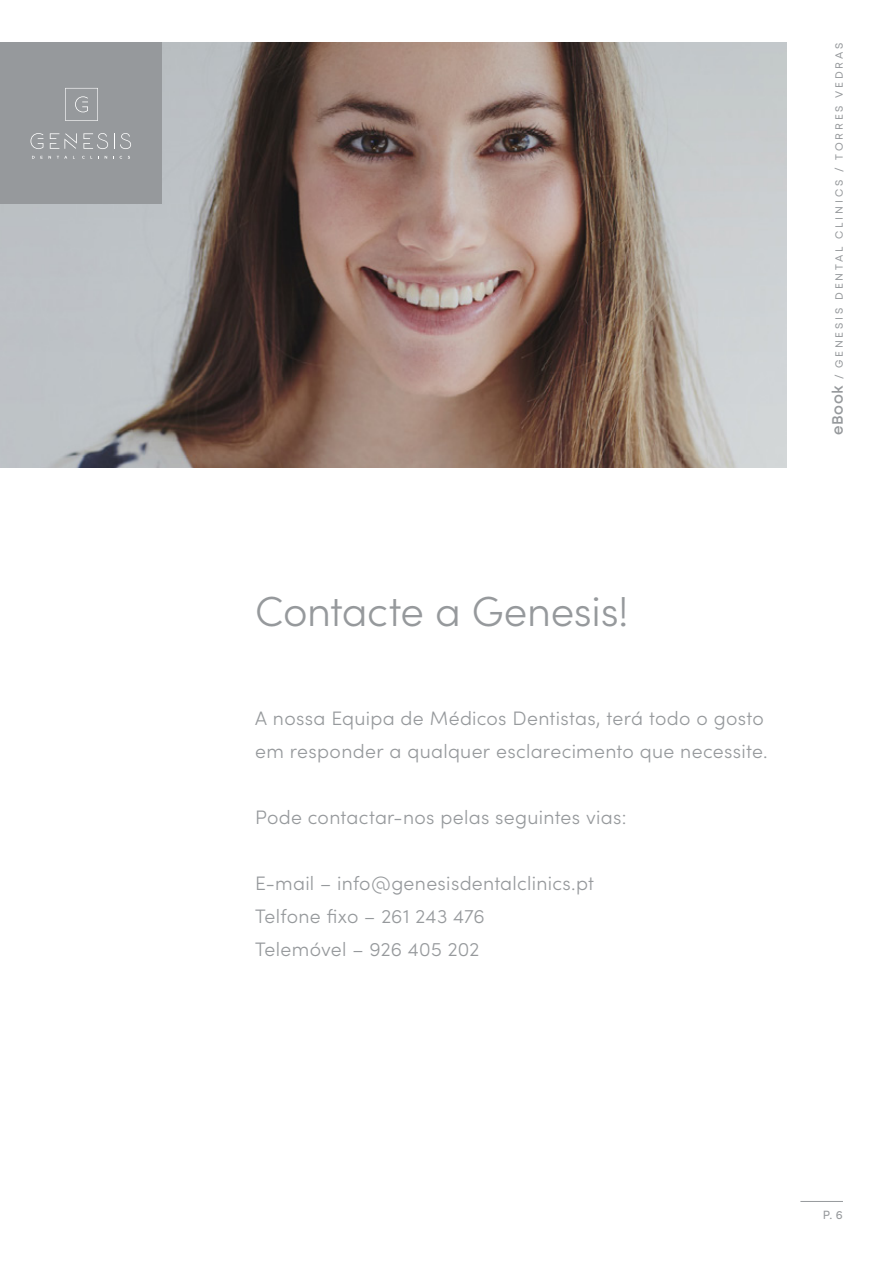
<style>
.page{position:relative;width:893px;height:1263px;background:#fff}
.page>*{position:absolute;margin:0;border:0;box-sizing:border-box;transform-origin:0 0}
.t1{font:300 42px "Sofia Pro";letter-spacing:-.01em;color:#96999c}
.t2{font:300 19.5px/33px "Sofia Pro";letter-spacing:.015em;color:#96999c}
.t3{font:12px "Sofia Pro";color:#96999c}
.t4{font:10.5px "Mont";letter-spacing:.265em;color:#96999c}
.s1{font-weight:600;font-size:15px}
</style>
<div class="page">
<img style="left:0;top:43px;width:787px;height:425px">
<div style="left:0;top:43px;width:162px;height:161px;background:#96999c"></div>
<svg style="left:31px;top:133px;width:12px;height:16px"></svg>
<svg style="left:50px;top:133px;width:27px;height:16px"></svg>
<svg style="left:83px;top:133px;width:25px;height:16px"></svg>
<svg style="left:114px;top:133px;width:17px;height:16px"></svg>
<svg style="left:32px;top:156px;width:11px;height:3px"></svg>
<svg style="left:57px;top:156px;width:10px;height:3px"></svg>
<svg style="left:65px;top:88px;width:33px;height:33px"></svg>
<hr style="left:800px;top:1201px;width:43px;height:1px;background:#96999c">
<h1 class="t1" style="left:255px;top:580px;width:375px">Contacte a Genesis!</h1>
<p class="t2" style="left:255px;top:700px;width:514px">A nossa Equipa de Médicos Dentistas, terá todo o gosto em responder a qualquer esclarecimento que necessite.</p>
<p class="t2" style="left:255px;top:799px;width:373px">Pode contactar-nos pelas seguintes vias:</p>
<p class="t2" style="left:255px;top:865px;width:340px">E-mail – info@genesisdentalclinics.pt<br>Telfone fixo – 261 243 476<br>Telemóvel – 926 405 202</p>
<p class="t4" style="left:833px;top:435px;width:394px;rotate:-90deg"><span class="s1">eBook</span> / GENESIS DENTAL CLINICS / TORRES VEDRAS</p>
<p class="t3" style="left:823px;top:1206px;width:22px">P. 6</p>
</div>
